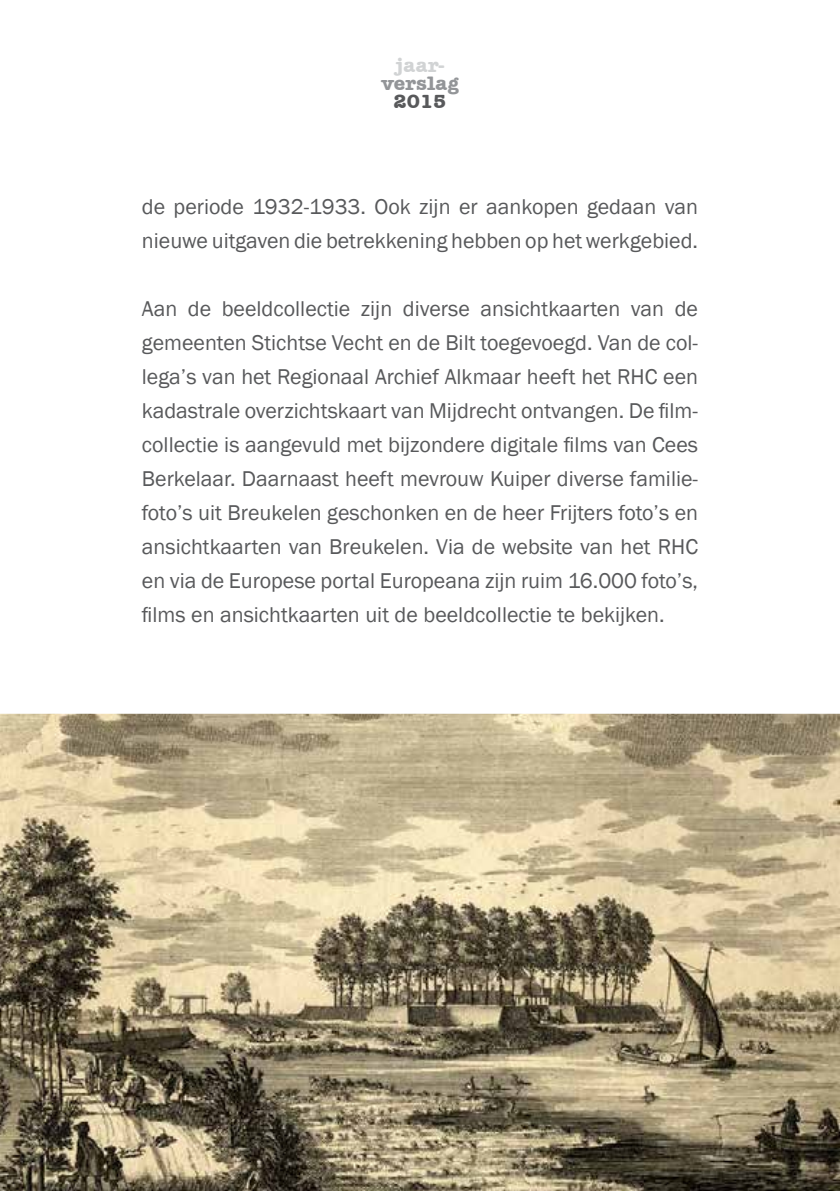
<style>
.page{position:relative;width:840px;height:1191px;background:#fff}
.page>*{position:absolute;margin:0;border:0;box-sizing:border-box;transform-origin:0 0}
.t1{font:22px/34px "Franklin Gothic";color:#58595b}
.t2{font:700 20px "Amer Typewriter IT Cby BT";color:#939598}
.t3{font:700 20px "Amer Typewriter IT Cby BT";color:#d1d3d4}
.t4{font:700 20px "Amer Typewriter IT Cby BT";color:#58595b}
</style>
<div class="page">
<svg style="left:0;top:713px;width:839px;height:478px;background:#a39578"></svg>
<p class="t3" style="left:395px;top:52px;width:51px">jaar-</p>
<p class="t2" style="left:381px;top:70px;width:79px">verslag</p>
<p class="t4" style="left:393px;top:88px;width:54px">2015</p>
<p class="t1" style="left:142px;top:190px;width:557px">de periode 1932-1933. Ook zijn er aankopen gedaan van nieuwe uitgaven die betrekkening hebben op het werkgebied.</p>
<p class="t1" style="left:142px;top:292px;width:557px;text-align:justify">Aan de beeldcollectie zijn diverse ansichtkaarten van de gemeenten Stichtse Vecht en de Bilt toegevoegd. Van de col&shy;lega’s van het Regionaal Archief Alkmaar heeft het RHC een kadastrale overzichtskaart van Mijdrecht ontvangen. De film&shy;collectie is aangevuld met bijzondere digitale films van Cees Berkelaar. Daarnaast heeft mevrouw Kuiper diverse familie&shy;foto’s uit Breukelen geschonken en de heer Frijters foto’s en ansichtkaarten van Breukelen. Via de website van het RHC en via de Europese portal Europeana zijn ruim 16.000 foto’s, films en ansichtkaarten uit de beeldcollectie te bekijken.</p>
</div>
